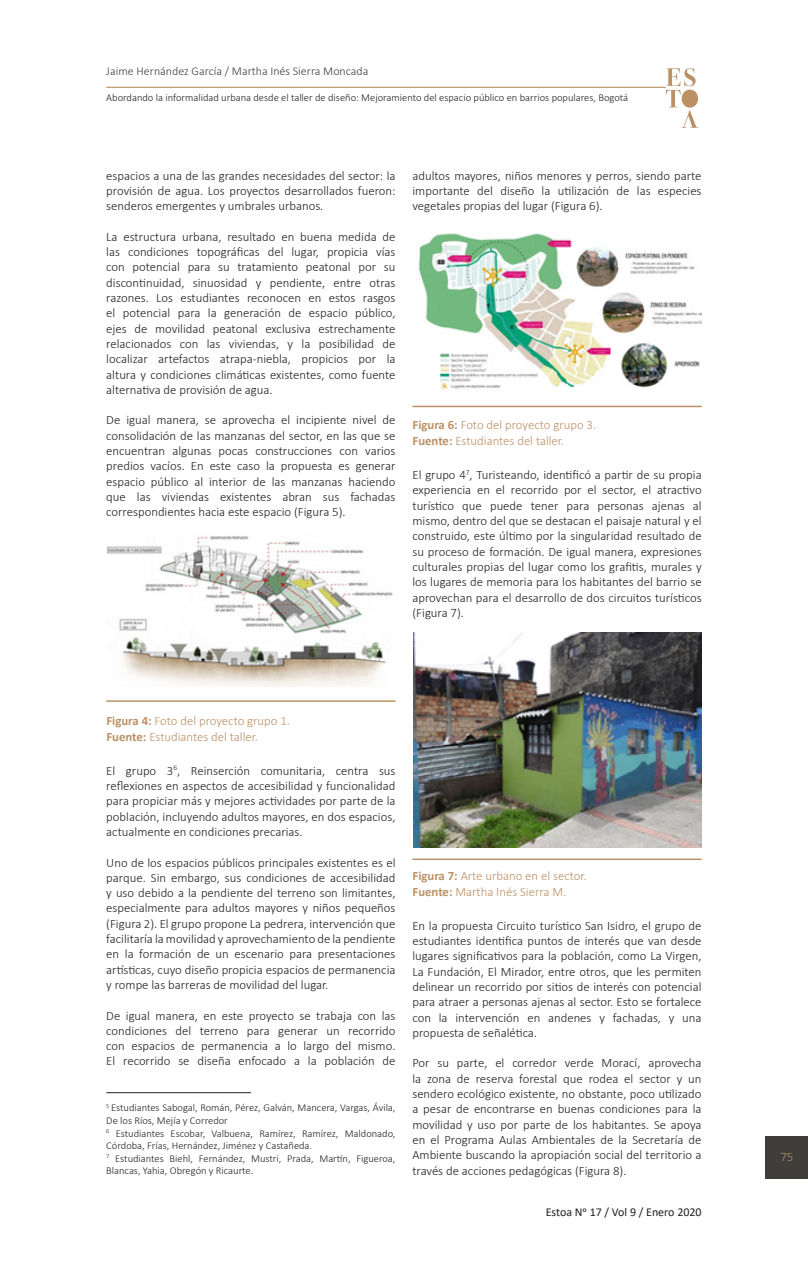
<style>
.page{position:relative;width:808px;height:1263px;background:#fff}
.page>*{position:absolute;margin:0;border:0;box-sizing:border-box;transform-origin:0 0}
.parrafo{font:300 12.75px/15.3px "Calibri";color:#231f20;text-align:justify}
.parrafo-2{font:300 12.75px "Calibri";color:#bb9165}
.parrafo-3{font:300 12px "Calibri";color:#3e3e3e}
.t1{font:12px "Calibri";color:#231f20}
.parrafo-4{font:300 10.5px/12.6px "Calibri";color:#231f20}
.s1{font-weight:700}
</style>
<div class="page">
<svg style="left:666px;top:68px;width:32px;height:60px"></svg>
<hr style="left:106px;top:87px;width:560px;height:1px;background:#bb9165">
<div style="left:765px;top:1137px;width:43px;height:42px;background:#3f3e3a"></div>
<hr style="left:412px;top:406px;width:290px;height:1px;background:#bb9165">
<hr style="left:106px;top:1092px;width:145px;height:1px;background:#231f20">
<img style="left:107px;top:536px;width:286px;height:150px">
<hr style="left:106px;top:700px;width:289px;height:2px;background:#bb9165">
<img style="left:418px;top:233px;width:284px;height:157px">
<img style="left:413px;top:632px;width:289px;height:216px">
<hr style="left:412px;top:858px;width:290px;height:2px;background:#bb9165">
<p class="parrafo-3" style="left:106px;top:63px;width:264px">Jaime Hernández García / Martha Inés Sierra Moncada</p>
<p class="parrafo-4" style="left:106px;top:91px;width:523px">Abordando la informalidad urbana desde el taller de diseño: Mejoramiento del espacio público en barrios populares, Bogotá</p>
<p class="parrafo" style="left:106px;top:168px;width:291px">espacios a una de las grandes necesidades del sector: la provisión de agua. Los proyectos desarrollados fueron: senderos emergentes y umbrales urbanos.</p>
<p class="parrafo" style="left:106px;top:229px;width:291px">La estructura urbana, resultado en buena medida de las condiciones topográficas del lugar, propicia vías con potencial para su tratamiento peatonal por su discontinuidad, sinuosidad y pendiente, entre otras razones. Los estudiantes reconocen en estos rasgos el potencial para la generación de espacio público, ejes de movilidad peatonal exclusiva estrechamente relacionados con las viviendas, y la posibilidad de localizar artefactos atrapa-niebla, propicios por la altura y condiciones climáticas existentes, como fuente alternativa de provisión de agua.</p>
<p class="parrafo" style="left:106px;top:412px;width:291px">De igual manera, se aprovecha el incipiente nivel de consolidación de las manzanas del sector, en las que se encuentran algunas pocas construcciones con varios predios vacíos. En este caso la propuesta es generar espacio público al interior de las manzanas haciendo que las viviendas existentes abran sus fachadas correspondientes hacia este espacio (Figura 5).</p>
<p class="parrafo" style="left:412px;top:168px;width:291px">adultos mayores, niños menores y perros, siendo parte importante del diseño la utilización de las especies vegetales propias del lugar (Figura 6).</p>
<p class="parrafo-2" style="left:412px;top:417px;width:185px"><span class="s1">Figura 6:</span> Foto del proyecto grupo 3.</p>
<p class="parrafo-2" style="left:412px;top:432px;width:153px"><span class="s1">Fuente:</span> Estudiantes del taller.</p>
<p class="parrafo" style="left:412px;top:467px;width:291px">El grupo 4<sup>7</sup>, Turisteando, identificó a partir de su propia experiencia en el recorrido por el sector, el atractivo turístico que puede tener para personas ajenas al mismo, dentro del que se destacan el paisaje natural y el construido, este último por la singularidad resultado de su proceso de formación. De igual manera, expresiones culturales propias del lugar como los grafitis, murales y los lugares de memoria para los habitantes del barrio se aprovechan para el desarrollo de dos circuitos turísticos (Figura 7).</p>
<p class="parrafo-2" style="left:106px;top:713px;width:185px"><span class="s1">Figura 4:</span> Foto del proyecto grupo 1.</p>
<p class="parrafo-2" style="left:106px;top:728px;width:153px"><span class="s1">Fuente:</span> Estudiantes del taller.</p>
<p class="parrafo" style="left:106px;top:763px;width:291px">El grupo 3<sup>6</sup>, Reinserción comunitaria, centra sus reflexiones en aspectos de accesibilidad y funcionalidad para propiciar más y mejores actividades por parte de la población, incluyendo adultos mayores, en dos espacios, actualmente en condiciones precarias.</p>
<p class="parrafo" style="left:106px;top:854px;width:291px">Uno de los espacios públicos principales existentes es el parque. Sin embargo, sus condiciones de accesibilidad y uso debido a la pendiente del terreno son limitantes, especialmente para adultos mayores y niños pequeños (Figura 2). El grupo propone La pedrera, intervención que facilitaría la movilidad y aprovechamiento de la pendiente en la formación de un escenario para presentaciones artísticas, cuyo diseño propicia espacios de permanencia y rompe las barreras de movilidad del lugar.</p>
<p class="parrafo" style="left:106px;top:1007px;width:291px">De igual manera, en este proyecto se trabaja con las condiciones del terreno para generar un recorrido con espacios de permanencia a lo largo del mismo.<br>El recorrido se diseña enfocado a la población de</p>
<p class="parrafo-4" style="left:106px;top:1101px;width:291px"><sup>5</sup> Estudiantes Sabogal, Román, Pérez, Galván, Mancera, Vargas, Ávila,<br>De los Ríos, Mejía y Corredor</p>
<p class="parrafo-4" style="left:106px;top:1127px;width:291px"><sup>6</sup> Estudiantes Escobar, Valbuena, Ramírez, Ramírez, Maldonado,<br>Córdoba, Frías, Hernández, Jiménez y Castañeda.</p>
<p class="parrafo-4" style="left:106px;top:1152px;width:291px"><sup>7</sup> Estudiantes Biehl, Fernández, Mustri, Prada, Martín, Figueroa,<br>Blancas, Yahia, Obregón y Ricaurte.</p>
<p class="parrafo-2" style="left:412px;top:868px;width:176px"><span class="s1">Figura 7:</span> Arte urbano en el sector.</p>
<p class="parrafo-2" style="left:412px;top:884px;width:155px"><span class="s1">Fuente:</span> Martha Inés Sierra M.</p>
<p class="parrafo" style="left:412px;top:918px;width:291px">En la propuesta Circuito turístico San Isidro, el grupo de estudiantes identifica puntos de interés que van desde lugares significativos para la población, como La Virgen, La Fundación, El Mirador, entre otros, que les permiten delinear un recorrido por sitios de interés con potencial para atraer a personas ajenas al sector. Esto se fortalece con la intervención en andenes y fachadas, y una propuesta de señalética.</p>
<p class="parrafo" style="left:412px;top:1055px;width:291px">Por su parte, el corredor verde Morací, aprovecha la zona de reserva forestal que rodea el sector y un sendero ecológico existente, no obstante, poco utilizado a pesar de encontrarse en buenas condiciones para la movilidad y uso por parte de los habitantes. Se apoya en el Programa Aulas Ambientales de la Secretaría de Ambiente buscando la apropiación social del territorio a través de acciones pedagógicas (Figura 8).</p>
<p class="t1" style="left:546px;top:1203px;width:157px">Estoa No 17 / Vol 9 / Enero 2020</p>
<p class="parrafo-2" style="left:780px;top:1148px;width:14px">75</p>
</div>
